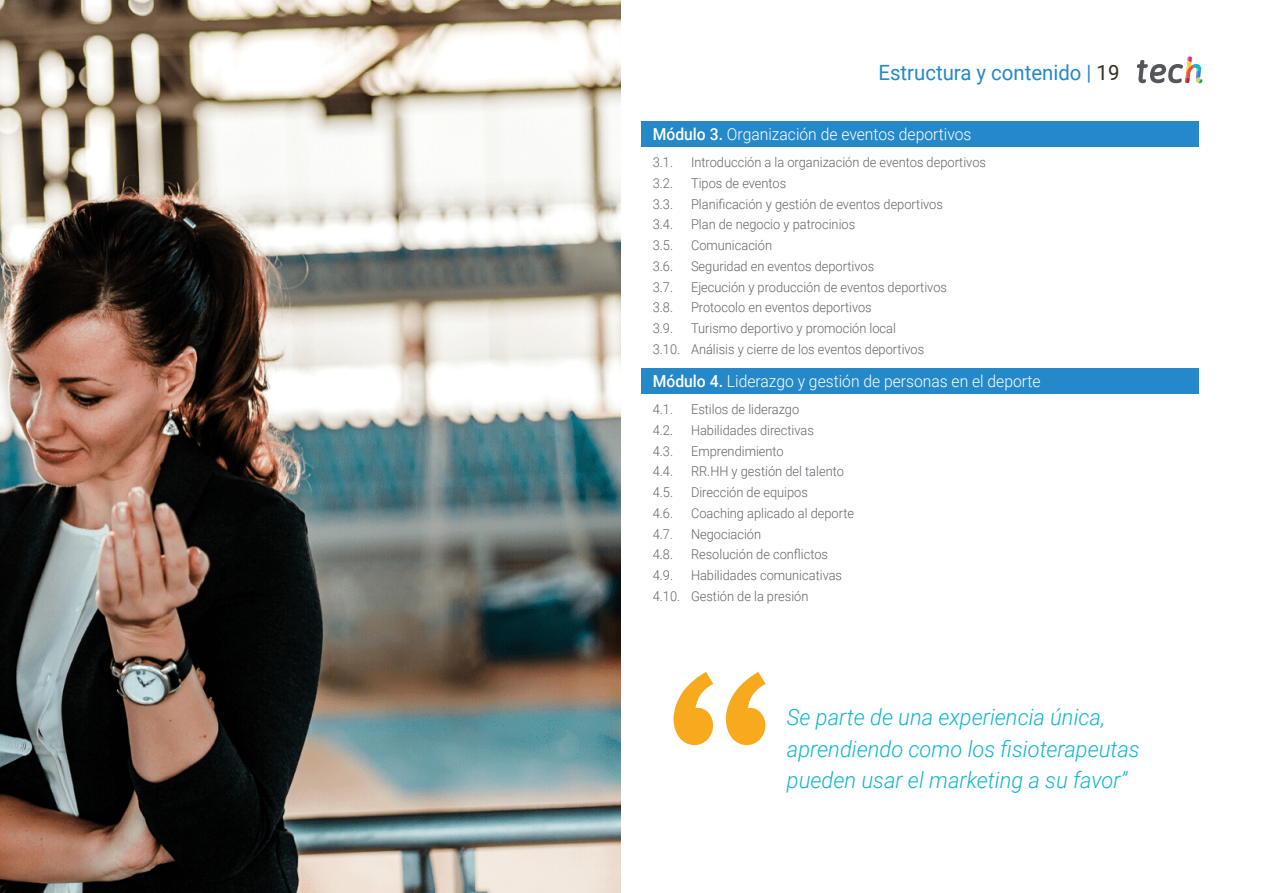
<style>
.page{position:relative;width:1263px;height:893px;background:#fff}
.page>*{position:absolute;margin:0;border:0;box-sizing:border-box;transform-origin:0 0}
.t1{font:italic 300 22.5px/31.5px "Roboto";color:#0fb6cf}
.t2{font:21px "Roboto";color:#2488c9}
.t3{font:300 16.5px "Roboto";color:#fff;scale:.95 1}
.t4{font:300 13.5px/20.7px "Roboto";color:#61646a;scale:.95 1}
.s1{color:#312e20}
.s2{font-weight:500}
</style>
<div class="page">
<img style="left:0;top:0;width:621px;height:893px">
<div style="left:642px;top:121px;width:557px;height:25px;background:#2488c9"></div>
<div style="left:642px;top:368px;width:557px;height:25px;background:#2488c9"></div>
<svg style="left:673px;top:672px;width:93px;height:73px"></svg>
<svg style="left:1137px;top:57px;width:65px;height:27px"></svg>
<h2 class="t2" style="left:878px;top:57px;width:242px">Estructura y contenido | <span class="s1">19</span></h2>
<p class="t3" style="left:653px;top:123px;width:337px"><span class="s2">Módulo 3.</span> Organización de eventos deportivos</p>
<p class="t4" style="left:653px;top:151px;width:23px">3.1.</p>
<p class="t4" style="left:691px;top:151px;width:312px">Introducción a la organización de eventos deportivos</p>
<p class="t4" style="left:653px;top:172px;width:23px">3.2.</p>
<p class="t4" style="left:691px;top:172px;width:102px">Tipos de eventos</p>
<p class="t4" style="left:653px;top:193px;width:23px">3.3.</p>
<p class="t4" style="left:691px;top:193px;width:267px">Planificación y gestión de eventos deportivos</p>
<p class="t4" style="left:653px;top:214px;width:23px">3.4.</p>
<p class="t4" style="left:691px;top:214px;width:174px">Plan de negocio y patrocinios</p>
<p class="t4" style="left:653px;top:234px;width:23px">3.5.</p>
<p class="t4" style="left:691px;top:234px;width:87px">Comunicación</p>
<p class="t4" style="left:653px;top:255px;width:23px">3.6.</p>
<p class="t4" style="left:691px;top:255px;width:194px">Seguridad en eventos deportivos</p>
<p class="t4" style="left:653px;top:276px;width:23px">3.7.</p>
<p class="t4" style="left:691px;top:276px;width:271px">Ejecución y producción de eventos deportivos</p>
<p class="t4" style="left:653px;top:297px;width:23px">3.8.</p>
<p class="t4" style="left:691px;top:297px;width:192px">Protocolo en eventos deportivos</p>
<p class="t4" style="left:653px;top:317px;width:23px">3.9.</p>
<p class="t4" style="left:653px;top:317px;width:287px;text-indent:38px">Turismo deportivo y promoción local<br>3.10. Análisis y cierre de los eventos deportivos</p>
<p class="t3" style="left:653px;top:370px;width:410px"><span class="s2">Módulo 4.</span> Liderazgo y gestión de personas en el deporte</p>
<p class="t4" style="left:653px;top:398px;width:23px">4.1.</p>
<p class="t4" style="left:691px;top:398px;width:115px">Estilos de liderazgo</p>
<p class="t4" style="left:653px;top:419px;width:23px">4.2.</p>
<p class="t4" style="left:691px;top:419px;width:131px">Habilidades directivas</p>
<p class="t4" style="left:653px;top:440px;width:23px">4.3.</p>
<p class="t4" style="left:691px;top:440px;width:99px">Emprendimiento</p>
<p class="t4" style="left:653px;top:461px;width:23px">4.4.</p>
<p class="t4" style="left:691px;top:461px;width:162px">RR.HH y gestión del talento</p>
<p class="t4" style="left:653px;top:481px;width:23px">4.5.</p>
<p class="t4" style="left:691px;top:481px;width:125px">Dirección de equipos</p>
<p class="t4" style="left:653px;top:502px;width:23px">4.6.</p>
<p class="t4" style="left:691px;top:502px;width:173px">Coaching aplicado al deporte</p>
<p class="t4" style="left:653px;top:523px;width:23px">4.7.</p>
<p class="t4" style="left:691px;top:523px;width:75px">Negociación</p>
<p class="t4" style="left:653px;top:544px;width:23px">4.8.</p>
<p class="t4" style="left:691px;top:544px;width:146px">Resolución de conflictos</p>
<p class="t4" style="left:653px;top:564px;width:23px">4.9.</p>
<p class="t4" style="left:653px;top:564px;width:201px;text-indent:38px">Habilidades comunicativas<br>4.10. Gestión de la presión</p>
<h1 class="t1" style="left:787px;top:701px;width:354px">Se parte de una experiencia única, aprendiendo como los fisioterapeutas pueden usar el marketing a su favor”</h1>
</div>
